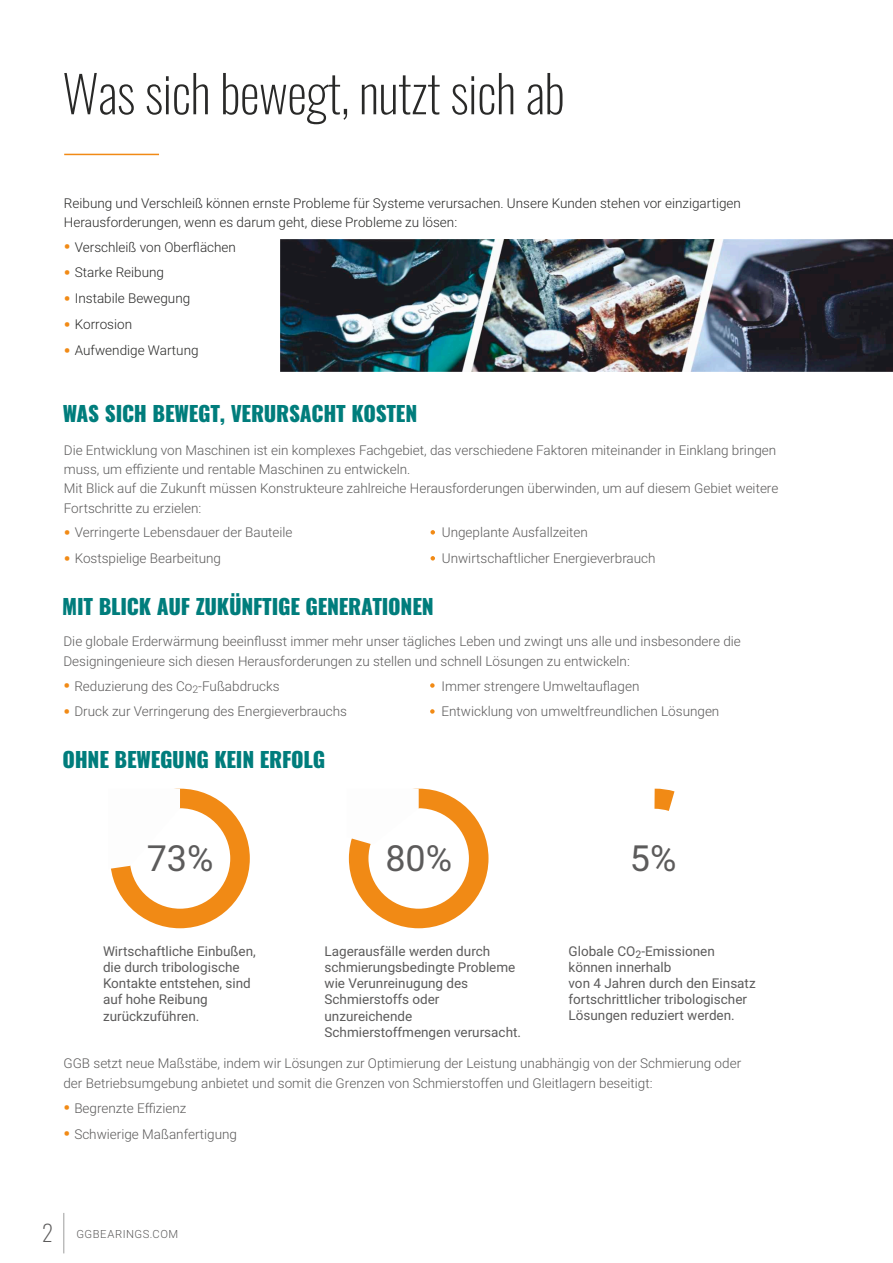
<style>
.page{position:relative;width:893px;height:1263px;background:#fff}
.page>*{position:absolute;margin:0;border:0;box-sizing:border-box;transform-origin:0 0}
.t1{font:200 51px "Oswald";letter-spacing:-.01em;color:#292928}
.t2{font:36px "Roboto";color:#5c5b5b}
.t3{font:800 21px "Oswald";letter-spacing:-.01em;color:#007d7c}
.t4{font:300 13.5px/19.5px "Roboto";color:#5c5b5b}
.t5{font:13.5px/16.2px "Roboto";color:#5c5b5b}
.t6{font:300 13.5px/19.5px "Roboto";color:#292928}
.t7{font:300 11.25px "Roboto";letter-spacing:.045em;color:#5c5b5b}
.t8{font:300 10.5px "Roboto";color:#5c5b5b}
.t9{font:10.5px "Roboto";color:#5c5b5b}
.s1{font-weight:900;font-size:18px;color:#f18a15}
.s2{font-family:"Oswald";font-weight:200;font-size:22.5px}
</style>
<div class="page">
<img style="left:280px;top:240px;width:613px;height:131px">
<hr style="left:63px;top:1213px;width:1px;height:40px;background:#9d9d9d">
<hr style="left:64px;top:154px;width:95px;height:1px;background:#f18a15">
<svg style="left:431px;top:530px;width:4px;height:5px"></svg>
<svg style="left:430px;top:683px;width:5px;height:5px"></svg>
<svg style="left:431px;top:556px;width:4px;height:4px"></svg>
<svg style="left:430px;top:709px;width:5px;height:5px"></svg>
<svg style="left:111px;top:789px;width:139px;height:139px"></svg>
<svg style="left:348px;top:789px;width:140px;height:139px"></svg>
<svg style="left:654px;top:789px;width:20px;height:22px"></svg>
<h1 class="t1" style="left:63px;top:59px;width:504px">Was sich bewegt, nutzt sich ab</h1>
<p class="t6" style="left:64px;top:194px;width:678px">Reibung und Verschleiß können ernste Probleme für Systeme verursachen. Unsere Kunden stehen vor einzigartigen<br>Herausforderungen, wenn es darum geht, diese Probleme zu lösen:</p>
<p class="t6" style="left:64px;top:238px;width:174px"><span class="s1">•</span> Verschleiß von Oberflächen</p>
<p class="t6" style="left:64px;top:264px;width:102px"><span class="s1">•</span> Starke Reibung</p>
<p class="t6" style="left:64px;top:290px;width:128px"><span class="s1">•</span> Instabile Bewegung</p>
<p class="t6" style="left:64px;top:316px;width:70px"><span class="s1">•</span> Korrosion</p>
<p class="t6" style="left:64px;top:342px;width:136px"><span class="s1">•</span> Aufwendige Wartung</p>
<h3 class="t3" style="left:63px;top:400px;width:356px">WAS SICH BEWEGT, VERURSACHT KOSTEN</h3>
<p class="t4" style="left:64px;top:441px;width:716px">Die Entwicklung von Maschinen ist ein komplexes Fachgebiet, das verschiedene Faktoren miteinander in Einklang bringen muss, um effiziente und rentable Maschinen zu entwickeln.<br>Mit Blick auf die Zukunft müssen Konstrukteure zahlreiche Herausforderungen überwinden, um auf diesem Gebiet weitere Fortschritte zu erzielen:</p>
<p class="t4" style="left:64px;top:524px;width:230px"><span class="s1">•</span> Verringerte Lebensdauer der Bauteile</p>
<p class="t4" style="left:442px;top:524px;width:148px">Ungeplante Ausfallzeiten</p>
<p class="t4" style="left:64px;top:550px;width:159px"><span class="s1">•</span> Kostspielige Bearbeitung</p>
<p class="t4" style="left:442px;top:550px;width:215px">Unwirtschaftlicher Energieverbrauch</p>
<h3 class="t3" style="left:62px;top:592px;width:373px">MIT BLICK AUF ZUKÜNFTIGE GENERATIONEN</h3>
<p class="t4" style="left:63px;top:633px;width:679px">Die globale Erderwärmung beeinflusst immer mehr unser tägliches Leben und zwingt uns alle und insbesondere die<br>Designingenieure sich diesen Herausforderungen zu stellen und schnell Lösungen zu entwickeln:</p>
<p class="t4" style="left:63px;top:677px;width:218px"><span class="s1">•</span> Reduzierung des Co -Fußabdrucks</p>
<p class="t8" style="left:192px;top:685px;width:7px">2</p>
<p class="t4" style="left:441px;top:677px;width:199px">Immer strengere Umweltauflagen</p>
<p class="t4" style="left:63px;top:703px;width:285px"><span class="s1">•</span> Druck zur Verringerung des Energieverbrauchs</p>
<p class="t4" style="left:441px;top:703px;width:279px">Entwicklung von umweltfreundlichen Lösungen</p>
<h3 class="t3" style="left:62px;top:745px;width:264px">OHNE BEWEGUNG KEIN ERFOLG</h3>
<h2 class="t2" style="left:147px;top:844px;width:68px">73%</h2>
<h2 class="t2" style="left:385px;top:844px;width:68px">80%</h2>
<h2 class="t2" style="left:630px;top:844px;width:48px">5%</h2>
<p class="t5" style="left:103px;top:944px;width:154px">Wirtschaftliche Einbußen, die durch tribologische<br>Kontakte entstehen, sind auf hohe Reibung zurückzuführen.</p>
<p class="t5" style="left:568px;top:944px;width:148px">Globale CO -Emissionen</p>
<p class="t5" style="left:325px;top:944px;width:198px">Lagerausfälle werden durch schmierungsbedingte Probleme wie Verunreinugung des<br>Schmierstoffs oder unzureichende<br>Schmierstoffmengen verursacht.</p>
<p class="t9" style="left:635px;top:950px;width:7px">2</p>
<p class="t5" style="left:568px;top:960px;width:189px">können innerhalb<br>von 4 Jahren durch den Einsatz fortschrittlicher tribologischer<br>Lösungen reduziert werden.</p>
<p class="t4" style="left:63px;top:1055px;width:679px;line-height:20.1px">GGB setzt neue Maßstäbe, indem wir Lösungen zur Optimierung der Leistung unabhängig von der Schmierung oder der Betriebsumgebung anbietet und somit die Grenzen von Schmierstoffen und Gleitlagern beseitigt:</p>
<p class="t4" style="left:63px;top:1100px;width:124px"><span class="s1">•</span> Begrenzte Effizienz</p>
<p class="t4" style="left:63px;top:1125px;width:175px"><span class="s1">•</span> Schwierige Maßanfertigung</p>
<p class="t7" style="left:42px;top:1230px;width:138px"><span class="s2">2</span> GGBEARINGS.COM</p>
</div>
